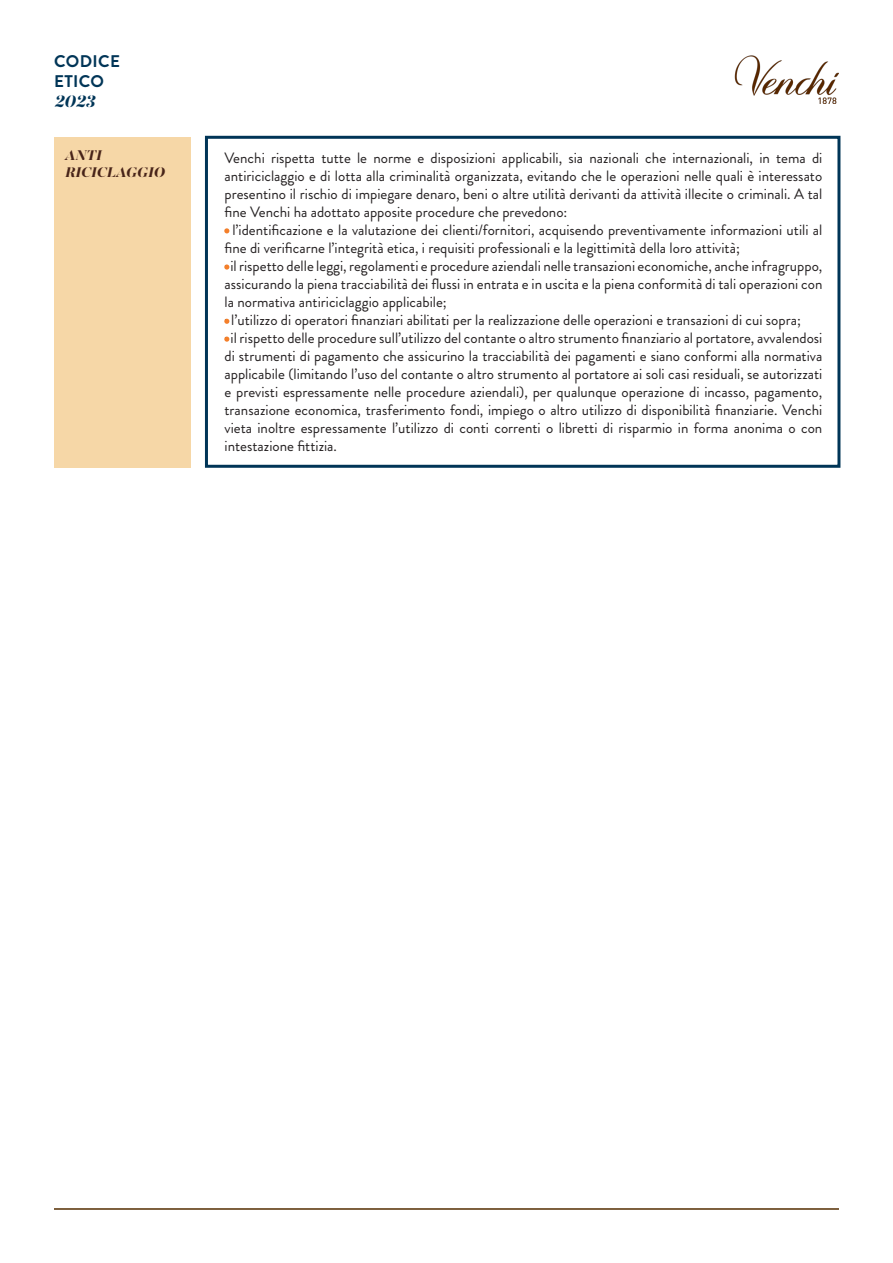
<style>
.page{position:relative;width:893px;height:1263px;background:#fff}
.page>*{position:absolute;margin:0;border:0;box-sizing:border-box;transform-origin:0 0}
.t1{font:700 16.8px "Brandon Grotesque";letter-spacing:.02em;color:#003557}
.t2{font:italic 900 16.8px "Gabriela Stencil";color:#003557}
.t3{font:15px/18px "Brandon Grotesque";color:#231f20;text-align:justify}
.t4{font:italic 900 14.25px "Gabriela Stencil";color:#482419}
</style>
<div class="page">
<div style="left:205px;top:136px;width:635px;height:332px;border:3px solid #003557"></div>
<img style="left:735px;top:55px;width:104px;height:48px">
<hr style="left:54px;top:1208px;width:785px;height:2px;background:#542d00">
<div style="left:54px;top:137px;width:136px;height:331px;background:#f6d7a7"></div>
<svg style="left:224px;top:337px;width:5px;height:5px"></svg>
<svg style="left:224px;top:319px;width:5px;height:5px"></svg>
<svg style="left:224px;top:264px;width:5px;height:6px"></svg>
<svg style="left:224px;top:228px;width:5px;height:5px"></svg>
<p class="t1" style="left:54px;top:49px;width:67px">CODICE</p>
<p class="t1" style="left:54px;top:70px;width:52px">ETICO</p>
<p class="t2" style="left:54px;top:91px;width:43px">2023</p>
<p class="t4" style="left:64px;top:146px;width:38px">ANTI</p>
<p class="t4" style="left:64px;top:163px;width:102px">RICICLAGGIO</p>
<p class="t3" style="left:225px;top:149px;width:599px">Venchi rispetta tutte le norme e disposizioni applicabili, sia nazionali che internazionali, in tema di antiriciclaggio e di lotta alla criminalità organizzata, evitando che le operazioni nelle quali è interessato presentino il rischio di impiegare denaro, beni o altre utilità derivanti da attività illecite o criminali. A tal fine Venchi ha adottato apposite procedure che prevedono:</p>
<p class="t3" style="left:225px;top:221px;width:599px">· l’identificazione e la valutazione dei clienti/fornitori, acquisendo preventivamente informazioni utili al fine di verificarne l’integrità etica, i requisiti professionali e la legittimità della loro attività;</p>
<p class="t3" style="left:225px;top:257px;width:599px">· il rispetto delle leggi, regolamenti e procedure aziendali nelle transazioni economiche, anche infragruppo, assicurando la piena tracciabilità dei flussi in entrata e in uscita e la piena conformità di tali operazioni con la normativa antiriciclaggio applicabile;</p>
<p class="t3" style="left:225px;top:311px;width:578px">· l’utilizzo di operatori finanziari abilitati per la realizzazione delle operazioni e transazioni di cui sopra;</p>
<p class="t3" style="left:225px;top:329px;width:599px">· il rispetto delle procedure sull’utilizzo del contante o altro strumento finanziario al portatore, avvalendosi di strumenti di pagamento che assicurino la tracciabilità dei pagamenti e siano conformi alla normativa applicabile (limitando l’uso del contante o altro strumento al portatore ai soli casi residuali, se autorizzati e previsti espressamente nelle procedure aziendali), per qualunque operazione di incasso, pagamento, transazione economica, trasferimento fondi, impiego o altro utilizzo di disponibilità finanziarie. Venchi vieta inoltre espressamente l’utilizzo di conti correnti o libretti di risparmio in forma anonima o con intestazione fittizia.</p>
</div>
